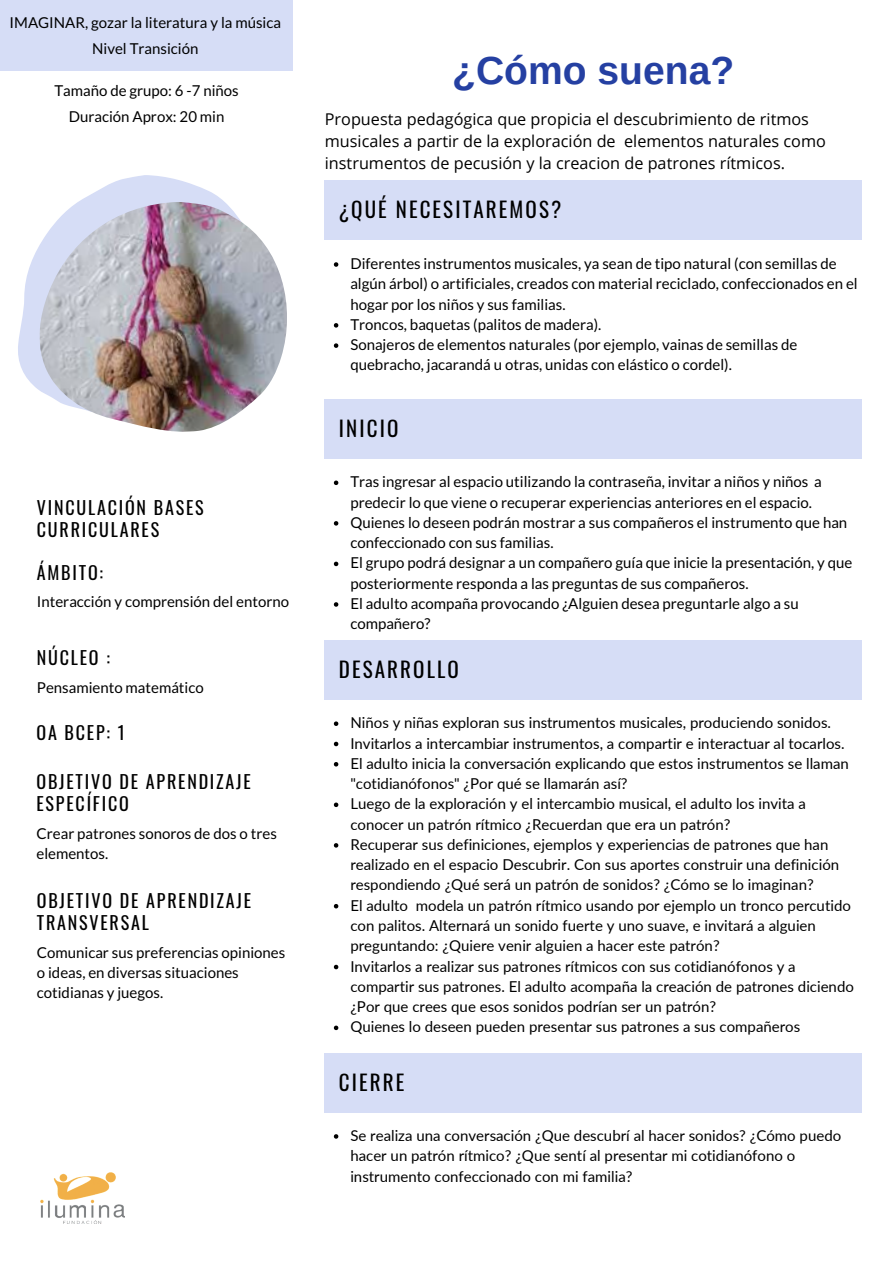
<style>
.page{position:relative;width:894px;height:1264px;background:#fff}
.page>*{position:absolute;margin:0;border:0;box-sizing:border-box;transform-origin:0 0}
.t1{font:700 39px "Arimo";color:#2540a2}
.t2{font:21px "Oswald";letter-spacing:.1em;color:#000}
.t3{font:18px/21.5px "Oswald";letter-spacing:.1em;color:#000}
.t4{font:16.2px/21.9px "Open Sans";color:#000}
.t5{font:15px/20.2px "Lato";color:#000}
</style>
<div class="page">
<svg style="left:334px;top:262px;width:4px;height:5px"></svg>
<svg style="left:334px;top:323px;width:4px;height:4px"></svg>
<svg style="left:334px;top:343px;width:4px;height:5px"></svg>
<div style="left:325px;top:181px;width:536px;height:59px;background:#d6ddf6"></div>
<svg style="left:18px;top:175px;width:207px;height:213px"></svg>
<img style="left:37px;top:202px;width:250px;height:230px">
<svg style="left:334px;top:480px;width:4px;height:5px"></svg>
<svg style="left:334px;top:521px;width:4px;height:4px"></svg>
<svg style="left:334px;top:561px;width:4px;height:5px"></svg>
<svg style="left:334px;top:602px;width:4px;height:4px"></svg>
<div style="left:325px;top:399px;width:536px;height:60px;background:#d6ddf6"></div>
<svg style="left:334px;top:721px;width:4px;height:5px"></svg>
<svg style="left:334px;top:741px;width:4px;height:5px"></svg>
<svg style="left:334px;top:762px;width:4px;height:4px"></svg>
<svg style="left:334px;top:802px;width:4px;height:5px"></svg>
<svg style="left:334px;top:843px;width:4px;height:4px"></svg>
<svg style="left:334px;top:904px;width:4px;height:4px"></svg>
<svg style="left:334px;top:964px;width:4px;height:5px"></svg>
<svg style="left:334px;top:1025px;width:4px;height:5px"></svg>
<div style="left:325px;top:640px;width:536px;height:59px;background:#d6ddf6"></div>
<svg style="left:334px;top:1134px;width:4px;height:4px"></svg>
<div style="left:325px;top:1052px;width:536px;height:60px;background:#d6ddf6"></div>
<div style="left:0;top:0;width:293px;height:71px;background:#d6ddf6"></div>
<img style="left:40px;top:1172px;width:84px;height:51px">
<p class="t5" style="left:10px;top:12px;width:273px">IMAGINAR, gozar la literatura y la música</p>
<p class="t5" style="left:92px;top:38px;width:108px">Nivel Transición</p>
<p class="t5" style="left:54px;top:80px;width:186px">Tamaño de grupo: 6 -7 niños</p>
<p class="t5" style="left:69px;top:106px;width:157px">Duración Aprox: 20 min</p>
<p class="t3" style="left:37px;top:496px;width:168px">VINCULACIÓN BASES<br>CURRICULARES</p>
<p class="t3" style="left:37px;top:560px;width:68px">ÁMBITO:</p>
<p class="t5" style="left:37px;top:591px;width:254px">Interacción y comprensión del entorno</p>
<p class="t3" style="left:37px;top:646px;width:75px">NÚCLEO :</p>
<p class="t5" style="left:37px;top:677px;width:168px">Pensamiento matemático</p>
<p class="t3" style="left:36px;top:721px;width:90px">OA BCEP: 1</p>
<p class="t3" style="left:36px;top:770px;width:216px">OBJETIVO DE APRENDIZAJE<br>ESPECÍFICO</p>
<p class="t5" style="left:36px;top:822px;width:242px">Crear patrones sonoros de dos o tres elementos.</p>
<p class="t3" style="left:37px;top:889px;width:216px">OBJETIVO DE APRENDIZAJE<br>TRANSVERSAL</p>
<p class="t5" style="left:37px;top:941px;width:250px">Comunicar sus preferencias opiniones o ideas, en diversas situaciones cotidianas y juegos.</p>
<p class="t1" style="left:452px;top:49px;width:283px">¿Cómo suena?</p>
<p class="t4" style="left:325px;top:108px;width:502px">Propuesta pedagógica que propicia el descubrimiento de ritmos musicales a partir de la exploración de elementos naturales como instrumentos de pecusión y la creacion de patrones rítmicos.</p>
<p class="t2" style="left:339px;top:193px;width:224px">¿QUÉ NECESITAREMOS?</p>
<p class="t5" style="left:350px;top:253px;width:508px">Diferentes instrumentos musicales, ya sean de tipo natural (con semillas de algún árbol) o artificiales, creados con material reciclado, confeccionados en el hogar por los niños y sus familias.</p>
<p class="t5" style="left:350px;top:314px;width:252px">Troncos, baquetas (palitos de madera).</p>
<p class="t5" style="left:350px;top:334px;width:448px">Sonajeros de elementos naturales (por ejemplo, vainas de semillas de quebracho, jacarandá u otras, unidas con elástico o cordel).</p>
<p class="t2" style="left:339px;top:412px;width:61px">INICIO</p>
<p class="t5" style="left:350px;top:471px;width:473px">Tras ingresar al espacio utilizando la contraseña, invitar a niños y niños a predecir lo que viene o recuperar experiencias anteriores en el espacio.</p>
<p class="t5" style="left:350px;top:512px;width:498px">Quienes lo deseen podrán mostrar a sus compañeros el instrumento que han confeccionado con sus familias.</p>
<p class="t5" style="left:350px;top:552px;width:503px">El grupo podrá designar a un compañero guía que inicie la presentación, y que posteriormente responda a las preguntas de sus compañeros.</p>
<p class="t5" style="left:350px;top:593px;width:450px">El adulto acompaña provocando ¿Alguien desea preguntarle algo a su compañero?</p>
<p class="t2" style="left:339px;top:652px;width:121px">DESARROLLO</p>
<p class="t5" style="left:350px;top:712px;width:482px">Niños y niñas exploran sus instrumentos musicales, produciendo sonidos.</p>
<p class="t5" style="left:350px;top:732px;width:495px">Invitarlos a intercambiar instrumentos, a compartir e interactuar al tocarlos.</p>
<p class="t5" style="left:350px;top:752px;width:500px">El adulto inicia la conversación explicando que estos instrumentos se llaman "cotidianófonos" ¿Por qué se llamarán así?</p>
<p class="t5" style="left:350px;top:793px;width:457px">Luego de la exploración y el intercambio musical, el adulto los invita a conocer un patrón rítmico ¿Recuerdan que era un patrón?</p>
<p class="t5" style="left:350px;top:834px;width:490px">Recuperar sus definiciones, ejemplos y experiencias de patrones que han realizado en el espacio Descubrir. Con sus aportes construir una definición respondiendo ¿Qué será un patrón de sonidos? ¿Cómo se lo imaginan?</p>
<p class="t5" style="left:350px;top:894px;width:502px">El adulto modela un patrón rítmico usando por ejemplo un tronco percutido con palitos. Alternará un sonido fuerte y uno suave, e invitará a alguien preguntando: ¿Quiere venir alguien a hacer este patrón?</p>
<p class="t5" style="left:350px;top:955px;width:505px">Invitarlos a realizar sus patrones rítmicos con sus cotidianófonos y a compartir sus patrones. El adulto acompaña la creación de patrones diciendo ¿Por que crees que esos sonidos podrían ser un patrón?</p>
<p class="t5" style="left:350px;top:1016px;width:451px">Quienes lo deseen pueden presentar sus patrones a sus compañeros</p>
<p class="t2" style="left:339px;top:1065px;width:67px">CIERRE</p>
<p class="t5" style="left:350px;top:1124px;width:492px">Se realiza una conversación ¿Que descubrí al hacer sonidos? ¿Cómo puedo hacer un patrón rítmico? ¿Que sentí al presentar mi cotidianófono o instrumento confeccionado con mi familia?</p>
</div>
